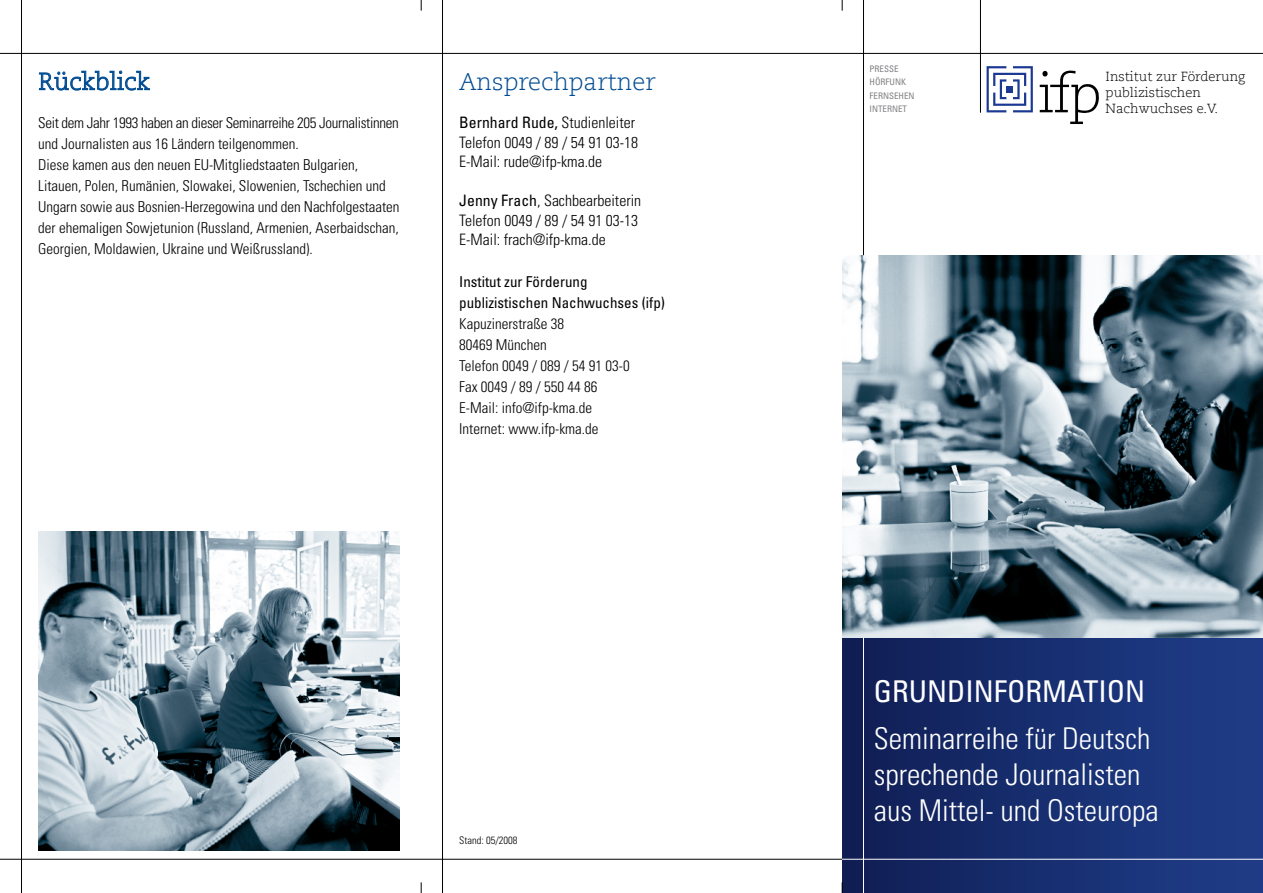
<style>
.page{position:relative;width:1263px;height:893px;background:#fff}
.page>*{position:absolute;margin:0;border:0;box-sizing:border-box;transform-origin:0 0}
.t1{font:300 condensed 30px/36px "Univers LT Std";color:#fff}
.t2{font:condensed 30px "Univers LT Std";color:#fff}
.t3{font:300 24px "Caecilia Com 45";color:#004c92}
.t4{font:300 condensed 15.75px/19.5px "Univers LT Std";color:#000}
.t5{font:300 condensed 15px/21px "Univers LT Std";color:#000}
.t6{font:condensed 15px/21px "Univers LT Std";color:#000}
.t7{font:300 13.2px/15.9px "Caecilia Com 45";color:#000}
.t8{font:300 condensed 10.5px "Univers LT Std";color:#000}
.t9{font:condensed 9px/12.8px "Univers LT Std";color:#818084}
.s1{font-weight:400}
</style>
<div class="page">
<div style="left:842px;top:638px;width:421px;height:255px;background:linear-gradient(to right,#101e55,#203f8a)"></div>
<img style="left:842px;top:255px;width:421px;height:383px">
<hr style="left:980px;top:0;width:1px;height:113px;background:#000">
<hr style="left:863px;top:0;width:1px;height:255px;background:#000">
<hr style="left:863px;top:638px;width:1px;height:255px;background:#fff">
<hr style="left:0;top:53px;width:1263px;height:1px;background:#000">
<hr style="left:842px;top:859px;width:421px;height:1px;background:#fff">
<hr style="left:442px;top:0;width:1px;height:893px;background:#000">
<hr style="left:0;top:859px;width:842px;height:1px;background:#000">
<hr style="left:21px;top:0;width:1px;height:893px;background:#000">
<svg style="left:39px;top:71px;width:111px;height:20px"></svg>
<img style="left:38px;top:531px;width:362px;height:319px">
<svg style="left:986px;top:66px;width:47px;height:46px"></svg>
<div style="left:1006px;top:86px;width:7px;height:7px;background:#1b3892"></div>
<svg style="left:1040px;top:71px;width:59px;height:53px"></svg>
<h2 class="t3" style="left:38px;top:66px;width:113px">Rückblick</h2>
<h2 class="t3" style="left:459px;top:66px;width:198px">Ansprechpartner</h2>
<p class="t4" style="left:459px;top:113px;width:180px"><span class="s1">Bernhard Rude,</span> Studienleiter<br>Telefon 0049 / 89 / 54 91 03-18<br>E-Mail: rude@ifp-kma.de</p>
<p class="t4" style="left:459px;top:191px;width:183px"><span class="s1">Jenny Frach</span>, Sachbearbeiterin<br>Telefon 0049 / 89 / 54 91 03-13<br>E-Mail: frach@ifp-kma.de</p>
<p class="t6" style="left:459px;top:271px;width:207px">Institut zur Förderung publizistischen Nachwuchses (ifp)</p>
<p class="t5" style="left:459px;top:314px;width:172px">Kapuzinerstraße 38<br>80469 München<br>Telefon 0049 / 089 / 54 91 03-0<br>Fax 0049 / 89 / 550 44 86<br>E-Mail: info@ifp-kma.de<br>Internet: www.ifp-kma.de</p>
<p class="t5" style="left:38px;top:112px;width:363px">Seit dem Jahr 1993 haben an dieser Seminarreihe 205 Journalistinnen und Journalisten aus 16 Ländern teilgenommen.<br>Diese kamen aus den neuen EU-Mitgliedstaaten Bulgarien, Litauen, Polen, Rumänien, Slowakei, Slowenien, Tschechien und Ungarn sowie aus Bosnien-Herzegowina und den Nachfolgestaaten der ehemaligen Sowjetunion (Russland, Armenien, Aserbaidschan, Georgien, Moldawien, Ukraine und Weißrussland).</p>
<p class="t8" style="left:459px;top:834px;width:60px">Stand: 05/2008</p>
<p class="t9" style="left:870px;top:63px;width:38px">PRESSE<br>HÖRFUNK</p>
<p class="t9" style="left:870px;top:89px;width:47px">FERNSEHEN<br>INTERNET</p>
<p class="t7" style="left:1106px;top:69px;width:141px">Institut zur Förderung publizistischen<br>Nachwuchses e.V.</p>
<h1 class="t2" style="left:874px;top:672px;width:273px">GRUNDINFORMATION</h1>
<h1 class="t1" style="left:874px;top:720px;width:286px">Seminarreihe für Deutsch sprechende Journalisten aus Mittel- und Osteuropa</h1>
</div>
